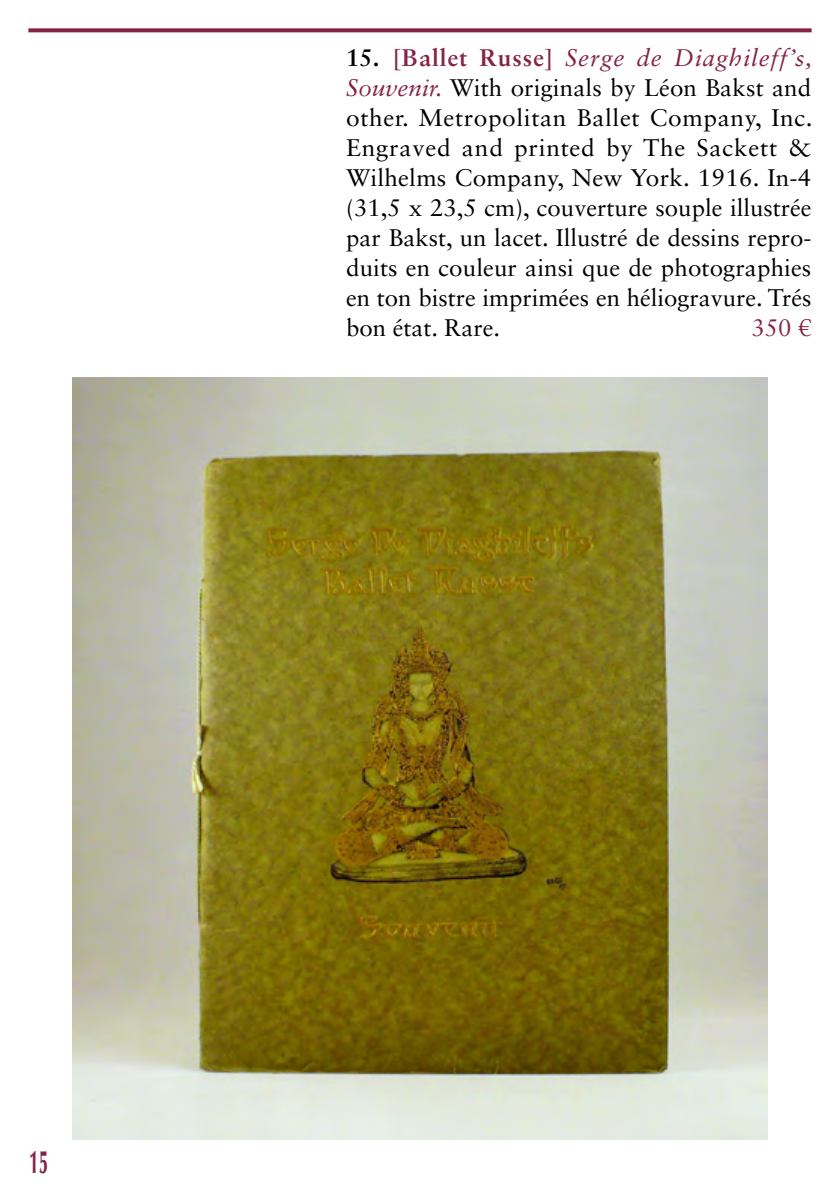
<style>
.page{position:relative;width:840px;height:1191px;background:#fff}
.page>*{position:absolute;margin:0;border:0;box-sizing:border-box;transform-origin:0 0}
.t1{font:900 32px "Optima LT Std";color:#852347;scale:.5 1}
.t2{font:24px/30px "Sabon LT Std";color:#000;text-align:justify}
.t3{font:24px "Sabon LT Std";color:#852347}
.s1{font-weight:700}
.s2{font-weight:700;color:#852347}
.s3{font-style:italic;color:#852347}
</style>
<div class="page">
<svg style="left:28px;top:28px;width:783px;height:4px;fill:#852347"></svg>
<img style="left:73px;top:377px;width:693px;height:763px">
<p class="t2" style="left:346px;top:43px;width:468px"><span class="s1">15.</span> <span class="s2">[Ballet Russe]</span> <span class="s3">Serge de Diaghileff’s, Souvenir.</span> With originals by Léon Bakst and other. Metropolitan Ballet Company, Inc.<br>Engraved and printed by The Sackett &amp; Wilhelms Company, New York. 1916. In-4 (31,5 x 23,5 cm), couverture souple illustrée par Bakst, un lacet. Illustré de dessins repro&shy;duits en couleur ainsi que de photographies en ton bistre imprimées en héliogravure. Trés bon état. Rare.</p>
<p class="t3" style="left:751px;top:314px;width:62px">350 €</p>
<h1 class="t1" style="left:30px;top:1143px;width:37px">15</h1>
</div>
